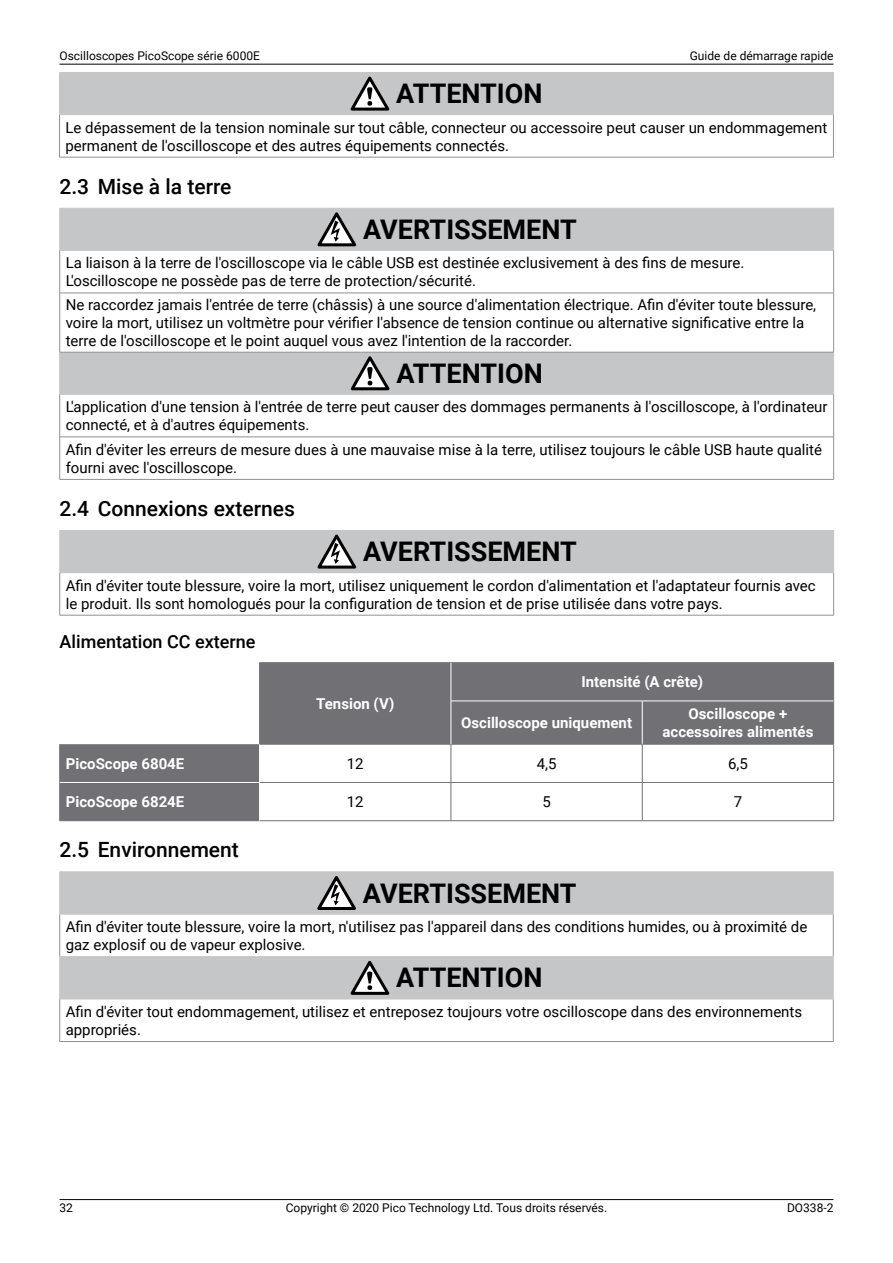
<style>
.page{position:relative;width:893px;height:1263px;background:#fff}
.page>*{position:absolute;margin:0;border:0;box-sizing:border-box;transform-origin:0 0}
.t1{font:700 27px "Roboto";color:#000}
.t2{font:500 21px "Roboto";color:#000}
.t3{font:500 18px "Roboto";color:#000}
.t4{font:15px/18px "Roboto";color:#000}
.t5{font:700 15px/18px "Roboto";color:#fff;text-align:center}
.t6{font:12px "Roboto";color:#000}
</style>
<div class="page">
<hr style="left:60px;top:64px;width:773px;height:1px;background:#000">
<hr style="left:60px;top:1199px;width:773px;height:1px;background:#000">
<div style="left:60px;top:72px;width:773px;height:43px;background:#c5c6c8"></div>
<hr style="left:59px;top:115px;width:1px;height:42px;background:#919195">
<hr style="left:833px;top:115px;width:1px;height:42px;background:#919195">
<hr style="left:59px;top:157px;width:775px;height:1px;background:#919195">
<hr style="left:59px;top:72px;width:775px;height:1px;background:#c5c6c8">
<hr style="left:59px;top:73px;width:1px;height:41px;background:#c5c6c8">
<hr style="left:833px;top:73px;width:1px;height:41px;background:#c5c6c8">
<hr style="left:59px;top:114px;width:775px;height:1px;background:#c5c6c8">
<svg style="left:350px;top:77px;width:39px;height:34px"></svg>
<svg style="left:60px;top:209px;width:773px;height:185px"></svg>
<hr style="left:60px;top:293px;width:774px;height:1px;background:#919195">
<hr style="left:60px;top:437px;width:774px;height:1px;background:#919195">
<hr style="left:59px;top:352px;width:1px;height:42px;background:#c5c6c8">
<hr style="left:833px;top:352px;width:1px;height:42px;background:#c5c6c8">
<hr style="left:60px;top:208px;width:774px;height:1px;background:#c5c6c8">
<hr style="left:59px;top:208px;width:1px;height:42px;background:#c5c6c8">
<hr style="left:833px;top:208px;width:1px;height:42px;background:#c5c6c8">
<hr style="left:60px;top:250px;width:774px;height:1px;background:#c5c6c8">
<hr style="left:59px;top:251px;width:1px;height:42px;background:#919195">
<hr style="left:833px;top:251px;width:1px;height:42px;background:#919195">
<hr style="left:59px;top:293px;width:1px;height:59px;background:#919195">
<hr style="left:833px;top:293px;width:1px;height:59px;background:#919195">
<hr style="left:60px;top:352px;width:774px;height:1px;background:#919195">
<hr style="left:60px;top:394px;width:774px;height:1px;background:#c5c6c8">
<hr style="left:59px;top:394px;width:1px;height:43px;background:#919195">
<hr style="left:833px;top:394px;width:1px;height:43px;background:#919195">
<hr style="left:59px;top:437px;width:1px;height:42px;background:#919195">
<hr style="left:833px;top:437px;width:1px;height:42px;background:#919195">
<hr style="left:60px;top:479px;width:774px;height:1px;background:#919195">
<svg style="left:317px;top:212px;width:39px;height:34px"></svg>
<svg style="left:351px;top:356px;width:39px;height:34px"></svg>
<div style="left:60px;top:530px;width:774px;height:43px;background:#c5c6c8"></div>
<hr style="left:59px;top:573px;width:1px;height:42px;background:#919195">
<hr style="left:833px;top:573px;width:1px;height:42px;background:#919195">
<hr style="left:60px;top:615px;width:774px;height:1px;background:#919195">
<hr style="left:59px;top:531px;width:1px;height:41px;background:#c5c6c8">
<svg style="left:317px;top:534px;width:39px;height:35px"></svg>
<svg style="left:60px;top:663px;width:773px;height:157px;fill:#717074"></svg>
<hr style="left:259px;top:744px;width:192px;height:1px;background:#717074">
<hr style="left:451px;top:744px;width:191px;height:1px;background:#717074">
<hr style="left:260px;top:820px;width:191px;height:1px;background:#717074">
<hr style="left:451px;top:820px;width:191px;height:1px;background:#717074">
<hr style="left:642px;top:820px;width:192px;height:1px;background:#717074">
<hr style="left:259px;top:662px;width:192px;height:1px;background:#717074">
<hr style="left:451px;top:744px;width:1px;height:38px;background:#717074">
<hr style="left:642px;top:744px;width:1px;height:38px;background:#717074">
<hr style="left:833px;top:744px;width:1px;height:38px;background:#717074">
<hr style="left:451px;top:701px;width:1px;height:43px;background:#fff">
<hr style="left:260px;top:782px;width:191px;height:1px;background:#717074">
<hr style="left:451px;top:782px;width:191px;height:1px;background:#717074">
<hr style="left:451px;top:783px;width:1px;height:37px;background:#717074">
<hr style="left:642px;top:782px;width:192px;height:1px;background:#717074">
<hr style="left:642px;top:783px;width:1px;height:37px;background:#717074">
<hr style="left:833px;top:783px;width:1px;height:37px;background:#717074">
<hr style="left:59px;top:744px;width:1px;height:38px;background:#717074">
<hr style="left:59px;top:782px;width:1px;height:38px;background:#717074">
<hr style="left:60px;top:820px;width:200px;height:1px;background:#717074">
<hr style="left:259px;top:744px;width:1px;height:38px;background:#fff">
<hr style="left:259px;top:783px;width:1px;height:37px;background:#fff">
<hr style="left:259px;top:663px;width:1px;height:38px;background:#717074">
<hr style="left:259px;top:701px;width:1px;height:43px;background:#717074">
<hr style="left:642px;top:701px;width:1px;height:43px;background:#fff">
<hr style="left:833px;top:701px;width:1px;height:43px;background:#717074">
<hr style="left:642px;top:744px;width:192px;height:1px;background:#717074">
<hr style="left:60px;top:782px;width:200px;height:1px;background:#fff">
<hr style="left:451px;top:662px;width:191px;height:1px;background:#717074">
<hr style="left:642px;top:662px;width:192px;height:1px;background:#717074">
<hr style="left:833px;top:663px;width:1px;height:38px;background:#717074">
<hr style="left:451px;top:663px;width:1px;height:38px;background:#fff">
<hr style="left:451px;top:701px;width:191px;height:1px;background:#fff">
<hr style="left:642px;top:701px;width:191px;height:1px;background:#fff">
<svg style="left:60px;top:872px;width:773px;height:127px;fill:#c5c6c8"></svg>
<hr style="left:59px;top:914px;width:1px;height:42px;background:#919195">
<hr style="left:833px;top:914px;width:1px;height:42px;background:#919195">
<hr style="left:59px;top:999px;width:1px;height:42px;background:#919195">
<hr style="left:833px;top:999px;width:1px;height:42px;background:#919195">
<hr style="left:60px;top:1041px;width:773px;height:1px;background:#919195">
<hr style="left:60px;top:956px;width:773px;height:1px;background:#c5c6c8">
<hr style="left:59px;top:957px;width:1px;height:42px;background:#c5c6c8">
<hr style="left:833px;top:957px;width:1px;height:42px;background:#c5c6c8">
<hr style="left:60px;top:999px;width:773px;height:1px;background:#c5c6c8">
<hr style="left:60px;top:871px;width:773px;height:1px;background:#c5c6c8">
<hr style="left:59px;top:872px;width:1px;height:42px;background:#c5c6c8">
<hr style="left:833px;top:872px;width:1px;height:42px;background:#c5c6c8">
<hr style="left:60px;top:914px;width:773px;height:1px;background:#c5c6c8">
<svg style="left:317px;top:876px;width:39px;height:34px"></svg>
<svg style="left:350px;top:961px;width:39px;height:34px"></svg>
<p class="t6" style="left:60px;top:47px;width:202px">Oscilloscopes PicoScope série 6000E</p>
<p class="t6" style="left:690px;top:47px;width:145px">Guide de démarrage rapide</p>
<h1 class="t1" style="left:396px;top:75px;width:148px">ATTENTION</h1>
<p class="t4" style="left:66px;top:118px;width:763px">Le dépassement de la tension nominale sur tout câble, connecteur ou accessoire peut causer un endommagement permanent de l'oscilloscope et des autres équipements connectés.</p>
<h2 class="t2" style="left:60px;top:171px;width:173px">2.3 Mise à la terre</h2>
<h1 class="t1" style="left:363px;top:210px;width:215px">AVERTISSEMENT</h1>
<p class="t4" style="left:66px;top:253px;width:680px">La liaison à la terre de l'oscilloscope via le câble USB est destinée exclusivement à des fins de mesure.<br>L'oscilloscope ne possède pas de terre de protection/sécurité.</p>
<p class="t4" style="left:66px;top:295px;width:752px">Ne raccordez jamais l'entrée de terre (châssis) à une source d'alimentation électrique. Afin d'éviter toute blessure, voire la mort, utilisez un voltmètre pour vérifier l'absence de tension continue ou alternative significative entre la terre de l'oscilloscope et le point auquel vous avez l'intention de la raccorder.</p>
<h1 class="t1" style="left:396px;top:354px;width:148px">ATTENTION</h1>
<p class="t4" style="left:66px;top:397px;width:763px">L'application d'une tension à l'entrée de terre peut causer des dommages permanents à l'oscilloscope, à l'ordinateur connecté, et à d'autres équipements.</p>
<p class="t4" style="left:66px;top:440px;width:758px">Afin d'éviter les erreurs de mesure dues à une mauvaise mise à la terre, utilisez toujours le câble USB haute qualité fourni avec l'oscilloscope.</p>
<h2 class="t2" style="left:60px;top:494px;width:237px">2.4 Connexions externes</h2>
<h1 class="t1" style="left:363px;top:533px;width:215px">AVERTISSEMENT</h1>
<p class="t4" style="left:66px;top:576px;width:751px">Afin d'éviter toute blessure, voire la mort, utilisez uniquement le cordon d'alimentation et l'adaptateur fournis avec le produit. Ils sont homologués pour la configuration de tension et de prise utilisée dans votre pays.</p>
<p class="t3" style="left:60px;top:629px;width:197px">Alimentation CC externe</p>
<p class="t5" style="left:316px;top:694px;width:80px">Tension (V)</p>
<p class="t5" style="left:581px;top:672px;width:123px">Intensité (A crête)</p>
<p class="t5" style="left:461px;top:713px;width:172px">Oscilloscope uniquement</p>
<p class="t5" style="left:662px;top:704px;width:152px">Oscilloscope + accessoires alimentés</p>
<p class="t5" style="left:66px;top:754px;width:120px">PicoScope 6804E</p>
<p class="t4" style="left:347px;top:754px;width:18px">12</p>
<p class="t4" style="left:537px;top:754px;width:21px">4,5</p>
<p class="t4" style="left:728px;top:754px;width:21px">6,5</p>
<p class="t5" style="left:66px;top:792px;width:120px">PicoScope 6824E</p>
<p class="t4" style="left:347px;top:792px;width:18px">12</p>
<p class="t4" style="left:542px;top:792px;width:10px">5</p>
<p class="t4" style="left:734px;top:792px;width:10px">7</p>
<h2 class="t2" style="left:60px;top:835px;width:181px">2.5 Environnement</h2>
<h1 class="t1" style="left:363px;top:874px;width:215px">AVERTISSEMENT</h1>
<p class="t4" style="left:66px;top:917px;width:743px">Afin d'éviter toute blessure, voire la mort, n'utilisez pas l'appareil dans des conditions humides, ou à proximité de gaz explosif ou de vapeur explosive.</p>
<h1 class="t1" style="left:396px;top:959px;width:148px">ATTENTION</h1>
<p class="t4" style="left:66px;top:1002px;width:738px">Afin d'éviter tout endommagement, utilisez et entreposez toujours votre oscilloscope dans des environnements appropriés.</p>
<p class="t6" style="left:60px;top:1200px;width:15px">32</p>
<p class="t6" style="left:286px;top:1200px;width:323px">Copyright © 2020 Pico Technology Ltd. Tous droits réservés.</p>
<p class="t6" style="left:787px;top:1200px;width:48px">DO338-2</p>
</div>
